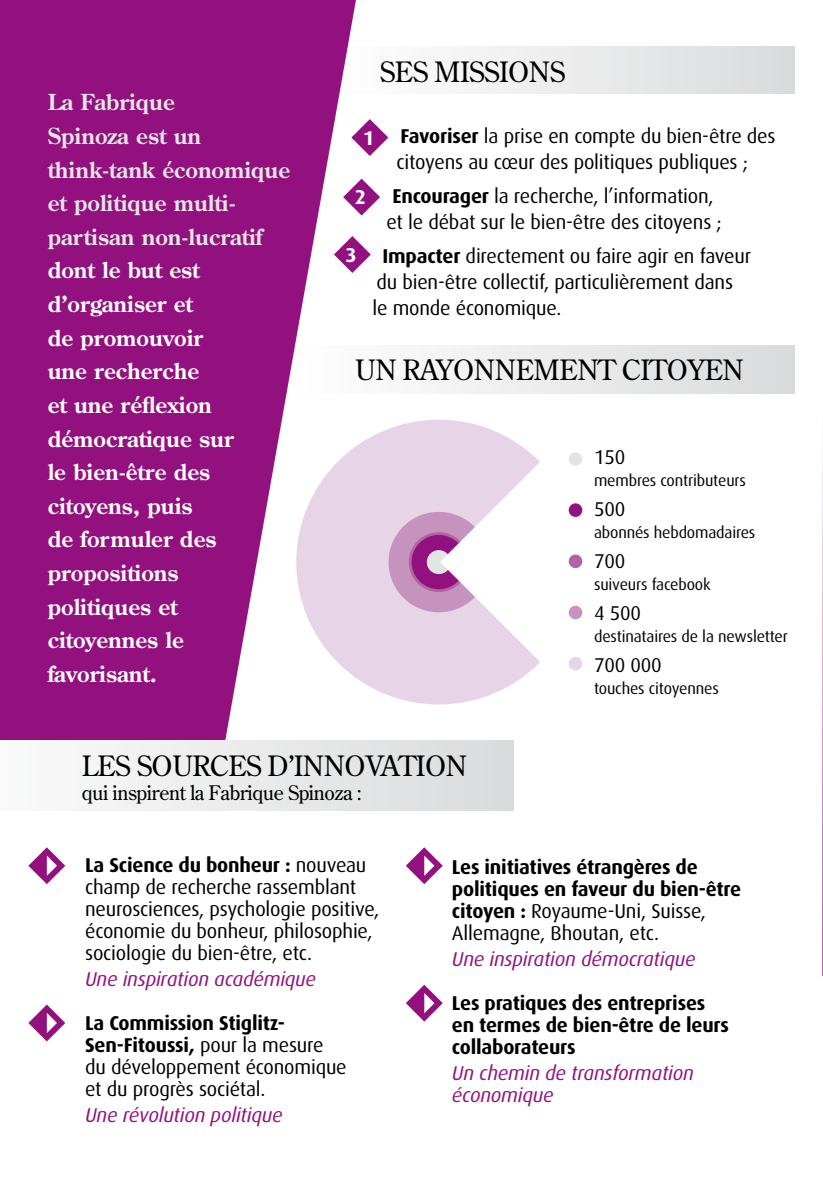
<style>
.page{position:relative;width:823px;height:1191px;background:#fff}
.page>*{position:absolute;margin:0;border:0;box-sizing:border-box;transform-origin:0 0}
.t1{font:28px "Century Old Style Std";letter-spacing:-.02em;color:#000}
.t2{font:700 22px/33.6px "Century Old Style Std";color:#fff}
.t3{font:700 22px/33.6px "Century Old Style Std";color:#e3e4e4}
.t4{font:20px/22px "Dax";letter-spacing:-.01em;color:#000}
.t5{font:700 20px/22px "Dax";letter-spacing:-.01em;color:#000}
.t6{font:italic 20px/22px "Dax";letter-spacing:-.01em;color:#93117e}
.t7{font:20px "Century Old Style Std";letter-spacing:-.02em;color:#000}
.t8{font:700 20px "Dax";color:#fff}
.t9{font:16px "Dax";letter-spacing:-.01em;color:#000}
.s1{font-weight:700}
.s2{font-weight:400}
</style>
<div class="page">
<div style="left:323px;top:46px;width:471px;height:47px;background:linear-gradient(to right,#fff,#dadbdc)"></div>
<svg style="left:428px;top:346px;width:366px;height:47px"></svg>
<svg style="left:0;top:0;width:356px;height:740px;background:#a33491"></svg>
<div style="left:0;top:740px;width:513px;height:71px;background:linear-gradient(to right,#fafafa,#dadbdc)"></div>
<img style="left:822px;top:439px;width:1px;height:537px">
<div style="left:296px;top:420px;width:285px;height:284px;background:#e7d5e7;border-radius:50%"></div>
<div style="left:388px;top:512px;width:100px;height:100px;background:#c593be;border-radius:50%"></div>
<svg style="left:408px;top:532px;width:60px;height:60px"></svg>
<div style="left:411px;top:535px;width:54px;height:54px;background:#93117e;border-radius:50%"></div>
<div style="left:426px;top:550px;width:24px;height:24px;background:#e3e4e4;border-radius:50%"></div>
<svg style="left:440px;top:431px;width:143px;height:261px;fill:#fff"></svg>
<div style="left:568px;top:452px;width:14px;height:14px;background:#e3e4e4;border-radius:50%"></div>
<div style="left:568px;top:503px;width:14px;height:14px;background:#93117e;border-radius:50%"></div>
<div style="left:568px;top:554px;width:14px;height:14px;background:#b065a1;border-radius:50%"></div>
<div style="left:568px;top:605px;width:14px;height:14px;background:#c593be;border-radius:50%"></div>
<div style="left:568px;top:657px;width:14px;height:13px;background:#e7d5e7;border-radius:50%"></div>
<svg style="left:351px;top:119px;width:37px;height:37px"></svg>
<svg style="left:343px;top:179px;width:37px;height:36px"></svg>
<svg style="left:334px;top:236px;width:36px;height:37px"></svg>
<svg style="left:28px;top:847px;width:37px;height:37px"></svg>
<svg style="left:406px;top:847px;width:36px;height:37px"></svg>
<svg style="left:406px;top:984px;width:36px;height:37px"></svg>
<svg style="left:28px;top:1004px;width:37px;height:37px"></svg>
<p class="t3" style="left:48px;top:85px;width:244px">La Fabrique<br>Spinoza est un think-tank économique et politique multi&shy;partisan non-lucratif</p>
<p class="t2" style="left:48px;top:253px;width:187px">dont le but est d’organiser et<br>de promouvoir une recherche<br>et une réflexion démocratique sur le bien-être des citoyens, puis<br>de formuler des propositions politiques et citoyennes le favorisant.</p>
<h1 class="t1" style="left:379px;top:54px;width:187px">SES MISSIONS</h1>
<p class="t4" style="left:396px;top:123px;width:380px;line-height:26px"><span class="s1">Favoriser</span> la prise en compte du bien-être des citoyens au cœur des politiques publiques ;</p>
<p class="t4" style="left:386px;top:183px;width:336px;line-height:26px;text-align:center"><span class="s1">Encourager</span> la recherche, l’information, et le débat sur le bien-être des citoyens ;</p>
<p class="t4" style="left:372px;top:243px;width:380px;line-height:26px;text-indent:10px"><span class="s1">Impacter</span> directement ou faire agir en faveur du bien-être collectif, particulièrement dans<br>le monde économique.</p>
<p class="t8" style="left:363px;top:126px;width:13px">1</p>
<p class="t8" style="left:354px;top:186px;width:13px">2</p>
<p class="t8" style="left:345px;top:243px;width:13px">3</p>
<h1 class="t1" style="left:355px;top:352px;width:390px">UN RAYONNEMENT CITOYEN</h1>
<p class="t4" style="left:593px;top:446px;width:33px">150</p>
<p class="t9" style="left:593px;top:471px;width:153px">membres contributeurs</p>
<p class="t4" style="left:593px;top:498px;width:33px">500</p>
<p class="t9" style="left:593px;top:523px;width:163px">abonnés hebdomadaires</p>
<p class="t4" style="left:593px;top:550px;width:33px">700</p>
<p class="t9" style="left:593px;top:575px;width:118px">suiveurs facebook</p>
<p class="t4" style="left:593px;top:602px;width:48px">4 500</p>
<p class="t9" style="left:593px;top:627px;width:195px">destinataires de la newsletter</p>
<p class="t4" style="left:593px;top:654px;width:69px">700 000</p>
<p class="t9" style="left:593px;top:679px;width:126px">touches citoyennes</p>
<h1 class="t1" style="left:82px;top:747px;width:387px">LES SOURCES D’INNOVATION</h1>
<p class="t7" style="left:82px;top:779px;width:281px">QUI INSPIRENT LA FABRIQUE SPINOZA :</p>
<p class="t4" style="left:85px;top:854px;width:296px"><span class="s1">La Science du bonheur :</span> nouveau champ de recherche rassemblant neurosciences, psychologie positive, économie du bonheur, philosophie, sociologie du bien-être, etc.</p>
<p class="t6" style="left:85px;top:968px;width:232px">Une inspiration académique</p>
<p class="t4" style="left:85px;top:1012px;width:263px"><span class="s1">La Commission Stiglitz-<br>Sen-Fitoussi,</span> pour la mesure du développement économique et du progrès sociétal.</p>
<p class="t6" style="left:85px;top:1104px;width:199px">Une révolution politique</p>
<p class="t5" style="left:451px;top:856px;width:290px">Les initiatives étrangères de politiques en faveur du bien-être citoyen : <span class="s2">Royaume-Uni, Suisse,<br>Allemagne, Bhoutan, etc.</span></p>
<p class="t6" style="left:451px;top:948px;width:245px">Une inspiration démocratique</p>
<p class="t5" style="left:451px;top:992px;width:278px">Les pratiques des entreprises en termes de bien-être de leurs collaborateurs</p>
<p class="t6" style="left:451px;top:1062px;width:243px">Un chemin de transformation économique</p>
</div>
